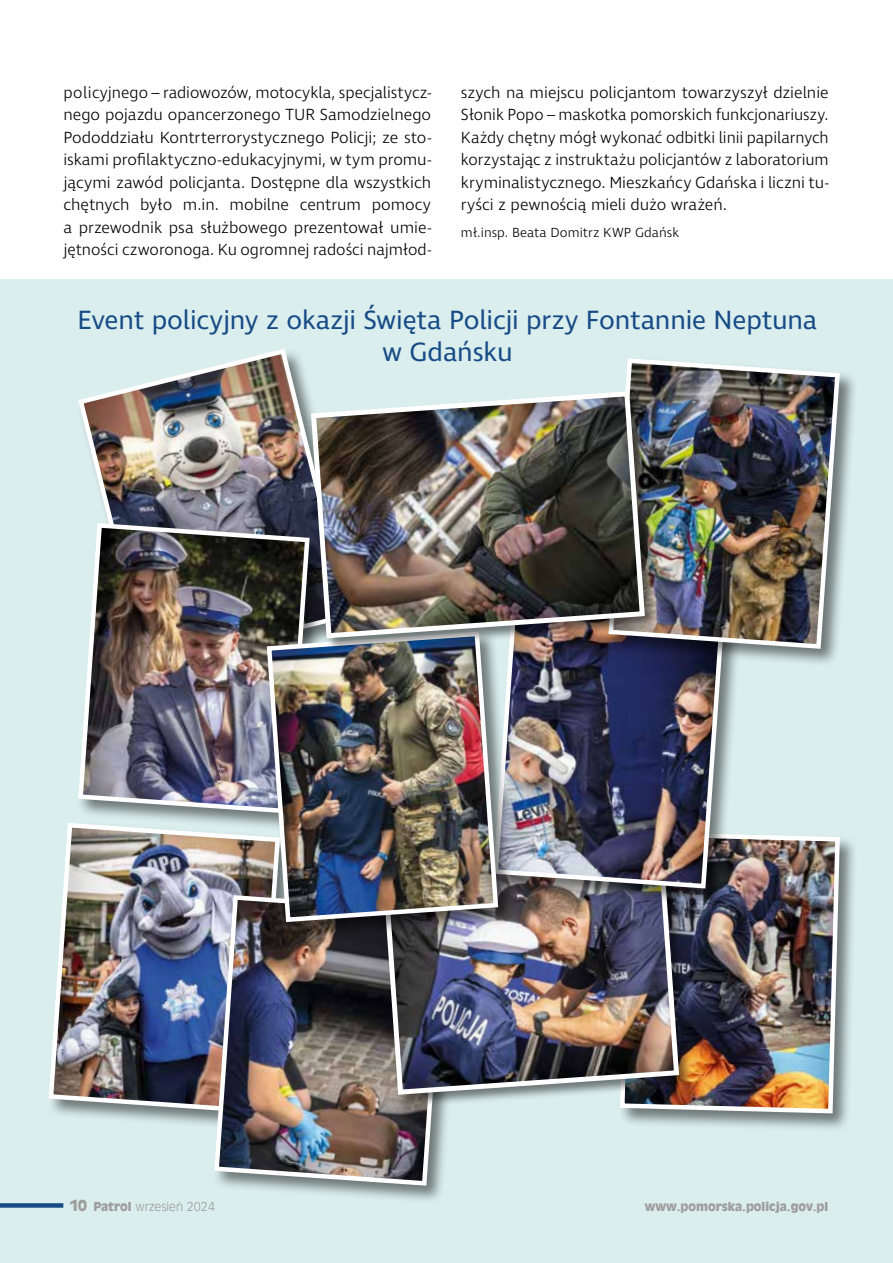
<style>
.page{position:relative;width:893px;height:1263px;background:#fff}
.page>*{position:absolute;margin:0;border:0;box-sizing:border-box;transform-origin:0 0}
.t1{font:27px/32.4px "Ingra";letter-spacing:-.005em;color:#174b86;text-align:center}
.t2{font:300 16.5px/22.5px "Ingra";color:#000;text-align:justify}
.t3{font:300 13.5px "Ingra";letter-spacing:.01em;color:#000}
.t4{font:12px "Incised 901 Blk EU";color:#9d9d9c}
.t5{font:12px "Incised 901 Lt EU";color:#9d9d9c}
.s1{font-family:"Incised 901 Blk EU";font-size:15px}
.s2{font-family:"Incised 901 Blk EU"}
</style>
<div class="page">
<div style="left:0;top:279px;width:893px;height:984px;background:#dbeeee"></div>
<img style="left:78px;top:349px;width:230px;height:172px">
<div style="left:47px;top:821px;width:252px;height:311px;background:#000;opacity:.5"></div>
<img style="left:47px;top:821px;width:217px;height:295px">
<div style="left:618px;top:829px;width:241px;height:303px;background:#000;opacity:.5"></div>
<img style="left:618px;top:829px;width:224px;height:287px">
<div style="left:213px;top:893px;width:251px;height:311px;background:#000;opacity:.5"></div>
<img style="left:212px;top:893px;width:236px;height:295px">
<div style="left:0;top:1203px;width:63px;height:5px;background:#174b86"></div>
<div style="left:381px;top:848px;width:312px;height:261px;background:#000;opacity:.5"></div>
<img style="left:380px;top:907px;width:302px;height:190px">
<div style="left:77px;top:521px;width:251px;height:311px;background:#000;opacity:.5"></div>
<img style="left:77px;top:521px;width:231px;height:295px">
<div style="left:491px;top:596px;width:252px;height:311px;background:#000;opacity:.5"></div>
<img style="left:517px;top:652px;width:210px;height:239px">
<div style="left:265px;top:630px;width:252px;height:310px;background:#000;opacity:.5"></div>
<img style="left:264px;top:629px;width:237px;height:295px">
<div style="left:607px;top:356px;width:251px;height:311px;background:#000;opacity:.5"></div>
<img style="left:607px;top:356px;width:235px;height:295px">
<div style="left:309px;top:389px;width:350px;height:263px;background:#000;opacity:.5"></div>
<img style="left:308px;top:389px;width:339px;height:252px">
<p class="t2" style="left:63px;top:82px;width:369px">policyjnego – radiowozów, motocykla, specjalistycz&shy;nego pojazdu opancerzonego TUR Samodzielnego Pododdziału Kontrterrorystycznego Policji; ze sto&shy;iskami profilaktyczno-edukacyjnymi, w tym promu&shy;jącymi zawód policjanta. Dostępne dla wszystkich chętnych było m.in. mobilne centrum pomocy a przewodnik psa służbowego prezentował umie&shy;jętności czworonoga. Ku ogromnej radości najmłod-</p>
<p class="t2" style="left:461px;top:82px;width:369px">szych na miejscu policjantom towarzyszył dzielnie Słonik Popo – maskotka pomorskich funkcjonariuszy.<br>Każdy chętny mógł wykonać odbitki linii papilarnych korzystając z instruktażu policjantów z laboratorium kryminalistycznego. Mieszkańcy Gdańska i liczni tu&shy;ryści z pewnością mieli dużo wrażeń.</p>
<p class="t3" style="left:461px;top:224px;width:220px">mł.insp. Beata Domitrz KWP Gdańsk</p>
<h1 class="t1" style="left:77px;top:305px;width:741px">Event policyjny z okazji Święta Policji przy Fontannie Neptuna w Gdańsku</h1>
<p class="t5" style="left:69px;top:1199px;width:147px"><span class="s1">10</span> <span class="s2">Patrol</span> wrzesień 2024</p>
<p class="t4" style="left:645px;top:1198px;width:185px">www.pomorska.policja.gov.pl</p>
</div>
